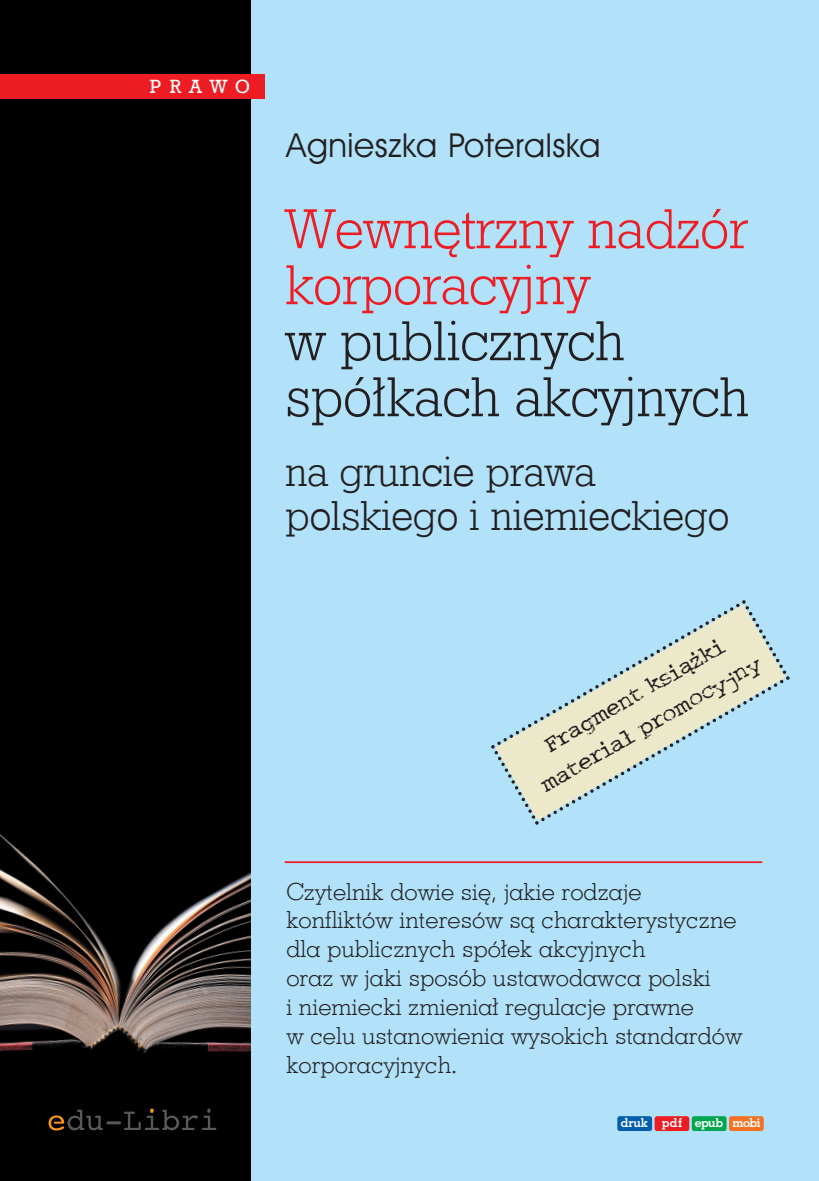
<style>
.page{position:relative;width:819px;height:1181px;background:#fff}
.page>*{position:absolute;margin:0;border:0;box-sizing:border-box;transform-origin:0 0}
.t1{font:56px/56px "Geo Slab 712 Lt EU";color:#231f20}
.t2{font:56px/56px "Geo Slab 712 Lt EU";color:#ee1d23}
.t3{font:42px/43.8px "Geo Slab 712 Lt EU";color:#231f20}
.t4{font:33.25px "Avant Garde PL";letter-spacing:.015em;color:#231f20}
.t5{font:27.3px/32.7px "Crud Font JT";color:#231f20;text-align:center}
.t6{font:23.62px/28.9px "Geo Slab 703 Lt EU";color:#231f20}
.t7{font:19.25px "Geo Slab 712 Md EU";letter-spacing:.425em;color:#fff}
.t8{font:700 12.6px "Geometric Slab 703 PL";letter-spacing:-.02em;color:#fff}
</style>
<div class="page">
<div style="left:0;top:0;width:251px;height:1181px;background:#000"></div>
<img style="left:0;top:834px;width:251px;height:297px">
<div style="left:251px;top:0;width:568px;height:1181px;background:#b1e2f9"></div>
<svg style="left:49px;top:1108px;width:167px;height:22px"></svg>
<div style="left:617px;top:1116px;width:35px;height:15px;background:#015dad;border-radius:2px"></div>
<div style="left:654px;top:1116px;width:35px;height:15px;background:#ee1d23;border-radius:2px"></div>
<div style="left:691px;top:1116px;width:35px;height:15px;background:#00a54f;border-radius:2px"></div>
<div style="left:729px;top:1116px;width:34px;height:15px;background:#f37121;border-radius:2px"></div>
<svg style="left:497px;top:603px;width:242px;height:142px"></svg>
<svg style="left:535px;top:673px;width:249px;height:148px"></svg>
<svg style="left:491px;top:745px;width:50px;height:80px"></svg>
<svg style="left:739px;top:600px;width:51px;height:80px"></svg>
<div style="left:0;top:74px;width:265px;height:25px;background:#ee1d23"></div>
<hr style="left:284px;top:861px;width:478px;height:2px;background:#ee1d23">
<p class="t7" style="left:150px;top:74px;width:102px">PRAWO</p>
<h3 class="t4" style="left:286px;top:133px;width:315px">Agnieszka Poteralska</h3>
<h1 class="t2" style="left:285px;top:200px;width:464px">Wewnętrzny nadzór korporacyjny</h1>
<h1 class="t1" style="left:285px;top:312px;width:464px">w publicznych spółkach akcyjnych</h1>
<h2 class="t3" style="left:285px;top:449px;width:445px">na gruncie prawa polskiego i niemieckiego</h2>
<p class="t5" style="left:518px;top:745px;width:252px;rotate:-30deg">Fragment książki materiał promocyjny</p>
<p class="t6" style="left:286px;top:876px;width:457px">Czytelnik dowie się, jakie rodzaje konfliktów interesów są charakterystyczne dla publicznych spółek akcyjnych<br>oraz w jaki sposób ustawodawca polski<br>i niemiecki zmieniał regulacje prawne<br>w celu ustanowienia wysokich standardów korporacyjnych.</p>
<p class="t8" style="left:620px;top:1118px;width:141px">druk pdf epub mobi</p>
</div>
